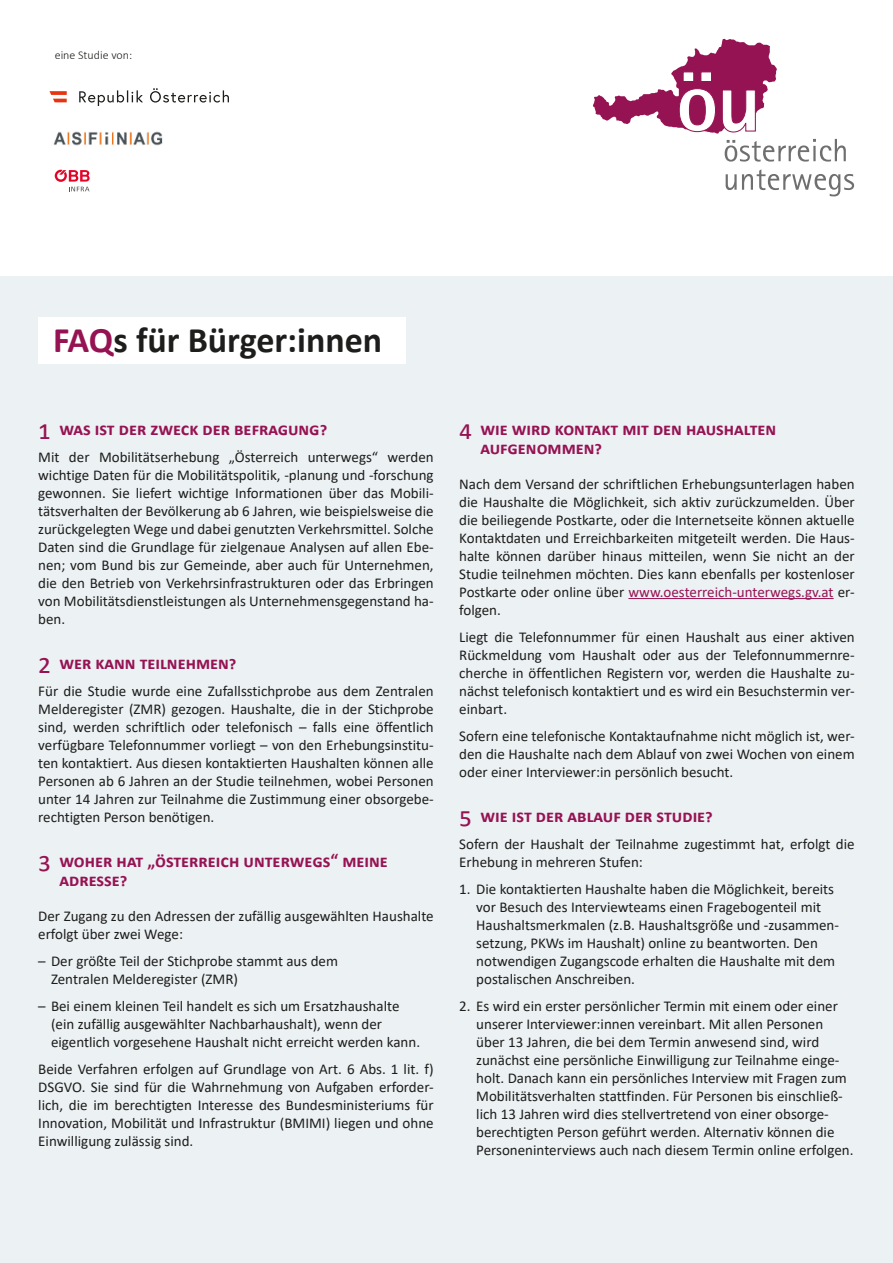
<style>
.page{position:relative;width:893px;height:1263px;background:#fff}
.page>*{position:absolute;margin:0;border:0;box-sizing:border-box;transform-origin:0 0}
.Titel{font:700 36px "Calibri";color:#1d1d1b}
.Zwischentitel{font:700 18px/19.5px "Calibri";color:#961353}
.Fließtext{font:15px/18px "Calibri";color:#1d1d1b;text-align:justify}
.eine_Studie_von{font:300 12px "Calibri";color:#1d1d1b}
.s1{color:#961353}
.s2{font-weight:400;font-size:28.5px}
</style>
<div class="page">
<svg style="left:726px;top:169px;width:128px;height:27px"></svg>
<svg style="left:593px;top:39px;width:253px;height:123px"></svg>
<svg style="left:79px;top:88px;width:150px;height:18px"></svg>
<svg style="left:49px;top:91px;width:18px;height:11px"></svg>
<svg style="left:55px;top:170px;width:35px;height:21px"></svg>
<div style="left:0;top:276px;width:893px;height:987px;background:#ecf1f4"></div>
<div style="left:38px;top:317px;width:368px;height:47px;background:#fff"></div>
<img style="left:53px;top:131px;width:110px;height:14px">
<hr style="left:628px;top:598px;width:206px;height:1px;background:#961353">
<p class="eine_Studie_von" style="left:55px;top:47px;width:79px">eine Studie von:</p>
<p class="Titel" style="left:53px;top:315px;width:331px"><span class="s1">FAQ</span>s für Bürger:innen</p>
<h1 class="Zwischentitel" style="left:38px;top:419px;width:290px"><span class="s2">1</span> Was ist der Zweck der Befragung?</h1>
<p class="Fließtext" style="left:38px;top:447px;width:397px">Mit der Mobilitätserhebung „Österreich unterwegs“ werden wichtige Daten für die Mobilitätspolitik, -planung und -forschung gewonnen. Sie liefert wichtige Informationen über das Mobili&shy;tätsverhalten der Bevölkerung ab 6 Jahren, wie beispielsweise die zurückgelegten Wege und dabei genutzten Verkehrsmittel. Solche Daten sind die Grundlage für zielgenaue Analysen auf allen Ebe&shy;nen; vom Bund bis zur Gemeinde, aber auch für Unternehmen, die den Betrieb von Verkehrsinfrastrukturen oder das Erbringen von Mobilitätsdienstleistungen als Unternehmensgegenstand ha&shy;ben.</p>
<h1 class="Zwischentitel" style="left:38px;top:653px;width:200px"><span class="s2">2</span> Wer kann teilnehmen?</h1>
<p class="Fließtext" style="left:38px;top:681px;width:397px">Für die Studie wurde eine Zufallsstichprobe aus dem Zentralen Melderegister (ZMR) gezogen. Haushalte, die in der Stichprobe sind, werden schriftlich oder telefonisch – falls eine öffentlich verfügbare Telefonnummer vorliegt – von den Erhebungsinstitu&shy;ten kontaktiert. Aus diesen kontaktierten Haushalten können alle Personen ab 6 Jahren an der Studie teilnehmen, wobei Personen unter 14 Jahren zur Teilnahme die Zustimmung einer obsorgebe&shy;rechtigten Person benötigen.</p>
<h1 class="Zwischentitel" style="left:60px;top:851px;width:330px;text-indent:-21px"><span class="s2">3</span> Woher hat „Österreich unterwegs“ meine<br>Adresse?</h1>
<p class="Fließtext" style="left:38px;top:906px;width:397px">Der Zugang zu den Adressen der zufällig ausgewählten Haushalte erfolgt über zwei Wege:</p>
<p class="Fließtext" style="left:51px;top:951px;width:289px;text-indent:-13px">– Der größte Teil der Stichprobe stammt aus dem<br>Zentralen Melderegister (ZMR)</p>
<p class="Fließtext" style="left:51px;top:996px;width:371px;text-align:left;text-indent:-13px">– Bei einem kleinen Teil handelt es sich um Ersatzhaushalte (ein zufällig ausgewählter Nachbarhaushalt), wenn der eigentlich vorgesehene Haushalt nicht erreicht werden kann.</p>
<p class="Fließtext" style="left:38px;top:1059px;width:397px">Beide Verfahren erfolgen auf Grundlage von Art. 6 Abs. 1 lit. f)<br>DSGVO. Sie sind für die Wahrnehmung von Aufgaben erforder&shy;lich, die im berechtigten Interesse des Bundesministeriums für Innovation, Mobilität und Infrastruktur (BMIMI) liegen und ohne Einwilligung zulässig sind.</p>
<h1 class="Zwischentitel" style="left:480px;top:419px;width:297px;text-indent:-21px"><span class="s2">4</span> Wie wird Kontakt mit den Haushalten aufgenommen?</h1>
<p class="Fließtext" style="left:459px;top:474px;width:397px">Nach dem Versand der schriftlichen Erhebungsunterlagen haben die Haushalte die Möglichkeit, sich aktiv zurückzumelden. Über die beiliegende Postkarte, oder die Internetseite können aktuelle Kontaktdaten und Erreichbarkeiten mitgeteilt werden. Die Haus&shy;halte können darüber hinaus mitteilen, wenn Sie nicht an der Studie teilnehmen möchten. Dies kann ebenfalls per kostenloser Postkarte oder online über <span class="s1">www.oesterreich-unterwegs.gv.at</span> er&shy;folgen.</p>
<p class="Fließtext" style="left:459px;top:627px;width:397px">Liegt die Telefonnummer für einen Haushalt aus einer aktiven Rückmeldung vom Haushalt oder aus der Telefonnummernre&shy;cherche in öffentlichen Registern vor, werden die Haushalte zu&shy;nächst telefonisch kontaktiert und es wird ein Besuchstermin ver&shy;einbart.</p>
<p class="Fließtext" style="left:459px;top:726px;width:397px">Sofern eine telefonische Kontaktaufnahme nicht möglich ist, wer&shy;den die Haushalte nach dem Ablauf von zwei Wochen von einem oder einer Interviewer:in persönlich besucht.</p>
<h1 class="Zwischentitel" style="left:459px;top:806px;width:255px"><span class="s2">5</span> Wie ist der Ablauf der Studie?</h1>
<p class="Fließtext" style="left:459px;top:834px;width:397px">Sofern der Haushalt der Teilnahme zugestimmt hat, erfolgt die<br>Erhebung in mehreren Stufen:</p>
<p class="Fließtext" style="left:476px;top:879px;width:364px;text-align:left;text-indent:-17px">1. Die kontaktierten Haushalte haben die Möglichkeit, bereits vor Besuch des Interviewteams einen Fragebogenteil mit Haushaltsmerkmalen (z.B. Haushaltsgröße und -zusammen&shy;setzung, PKWs im Haushalt) online zu beantworten. Den notwendigen Zugangscode erhalten die Haushalte mit dem postalischen Anschreiben.</p>
<p class="Fließtext" style="left:476px;top:996px;width:379px;text-align:left;text-indent:-17px">2. Es wird ein erster persönlicher Termin mit einem oder einer unserer Interviewer:innen vereinbart. Mit allen Personen über 13 Jahren, die bei dem Termin anwesend sind, wird zunächst eine persönliche Einwilligung zur Teilnahme einge&shy;holt. Danach kann ein persönliches Interview mit Fragen zum Mobilitätsverhalten stattfinden. Für Personen bis einschließ&shy;lich 13 Jahren wird dies stellvertretend von einer obsorge&shy;berechtigten Person geführt werden. Alternativ können die Personeninterviews auch nach diesem Termin online erfolgen.</p>
</div>
